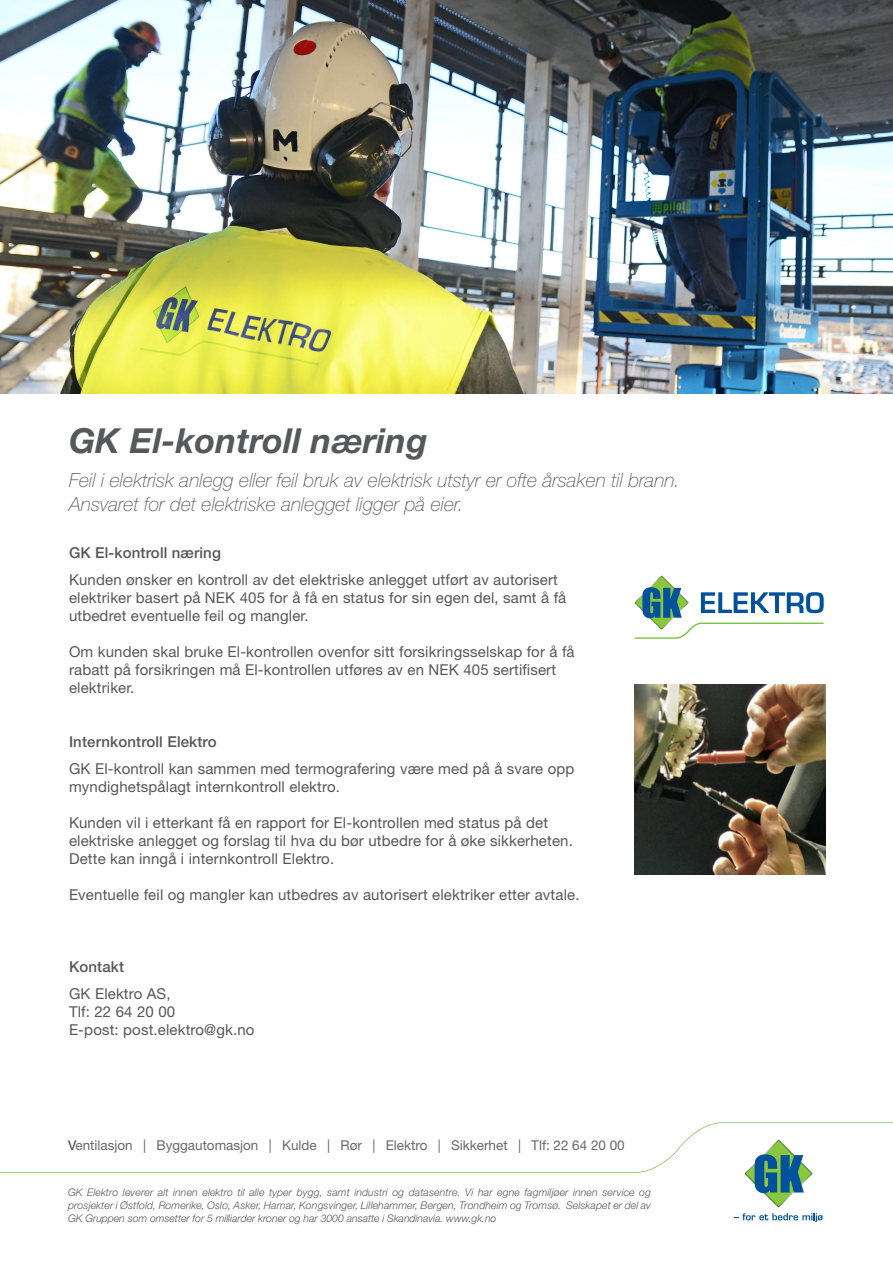
<style>
.page{position:relative;width:893px;height:1263px;background:#fff}
.page>*{position:absolute;margin:0;border:0;box-sizing:border-box;transform-origin:0 0}
.Ingress-NY{font:italic 700 34.5px "Helvetica Neue LT Std";color:#57585a}
.Ingress-NY-2{font:italic 100 19.5px/23.4px "Helvetica Neue LT Std";color:#57585a}
.Brød-NY{font:15px/18px "Helvetica Neue LT Std";letter-spacing:.01em;color:#575659}
.Brød-NY-2{font:500 15px "Helvetica Neue LT Std";letter-spacing:.01em;color:#575659}
.Ingress-NY-3{font:13.5px "Helvetica Neue LT Std";color:#69676b}
.t1{font:italic 300 10.5px "Helvetica Neue LT Std";letter-spacing:.01em;color:#57585a}
.s1{color:#3e3e3f}
</style>
<div class="page">
<svg style="left:745px;top:1173px;width:67px;height:34px"></svg>
<svg style="left:734px;top:1213px;width:89px;height:9px"></svg>
<svg style="left:0;top:1122px;width:893px;height:51px"></svg>
<svg style="left:635px;top:576px;width:189px;height:63px"></svg>
<img style="left:0;top:0;width:893px;height:393px">
<img style="left:635px;top:684px;width:190px;height:191px">
<p class="Ingress-NY" style="left:69px;top:419px;width:360px">GK El-kontroll næring</p>
<p class="Ingress-NY-2" style="left:69px;top:469px;width:613px">Feil i elektrisk anlegg eller feil bruk av elektrisk utstyr er ofte årsaken til brann.<br>Ansvaret for det elektriske anlegget ligger på eier.</p>
<p class="Brød-NY-2" style="left:69px;top:544px;width:153px">GK El-kontroll næring</p>
<p class="Brød-NY" style="left:69px;top:570px;width:499px">Kunden ønsker en kontroll av det elektriske anlegget utført av autorisert elektriker basert på NEK 405 for å få en status for sin egen del, samt å få utbedret eventuelle feil og mangler.</p>
<p class="Brød-NY" style="left:69px;top:642px;width:507px">Om kunden skal bruke El-kontrollen ovenfor sitt forsikringsselskap for å få rabatt på forsikringen må El-kontrollen utføres av en NEK 405 sertifisert elektriker.</p>
<p class="Brød-NY-2" style="left:69px;top:733px;width:149px">Internkontroll Elektro</p>
<p class="Brød-NY" style="left:69px;top:759px;width:507px">GK El-kontroll kan sammen med termografering være med på å svare opp myndighetspålagt internkontroll elektro.</p>
<p class="Brød-NY" style="left:69px;top:813px;width:505px">Kunden vil i etterkant få en rapport for El-kontrollen med status på det elektriske anlegget og forslag til hva du bør utbedre for å øke sikkerheten.<br>Dette kan inngå i internkontroll Elektro.</p>
<p class="Brød-NY" style="left:69px;top:885px;width:512px">Eventuelle feil og mangler kan utbedres av autorisert elektriker etter avtale.</p>
<p class="Brød-NY-2" style="left:69px;top:958px;width:57px">Kontakt</p>
<p class="Brød-NY" style="left:69px;top:984px;width:108px">GK Elektro AS,<br>Tlf: 22 64 20 00</p>
<p class="Brød-NY" style="left:69px;top:1020px;width:187px">E-post: post.elektro@gk.no</p>
<p class="Ingress-NY-3" style="left:68px;top:1137px;width:558px"><span class="s1">V</span>entilasjon | Byggautomasjon | Kulde | Rør | Elektro | Sikkerhet | Tlf: 22 64 20 00</p>
<p class="t1" style="left:68px;top:1186px;width:584px">GK Elektro leverer alt innen elektro til alle typer bygg, samt industri og datasentre. Vi har egne fagmiljøer innen service og</p>
<p class="t1" style="left:68px;top:1199px;width:585px">prosjekter i Østfold, Romerike, Oslo, Asker, Hamar, Kongsvinger, Lillehammer, Bergen, Trondheim og Tromsø. Selskapet er del av</p>
<p class="t1" style="left:68px;top:1211px;width:430px">GK Gruppen som omsetter for 5 milliarder kroner og har 3000 ansatte i Skandinavia. www.gk.no</p>
</div>
